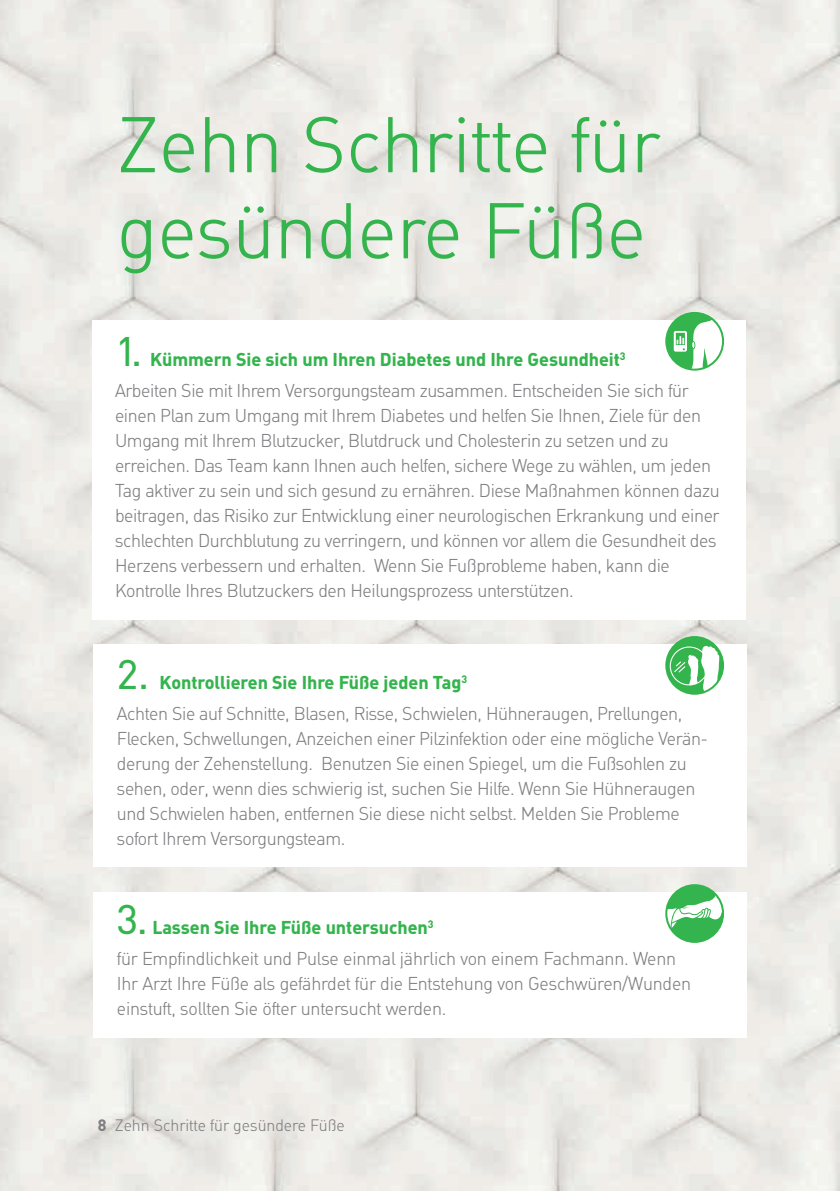
<style>
.page{position:relative;width:840px;height:1191px;background:#fff}
.page>*{position:absolute;margin:0;border:0;box-sizing:border-box;transform-origin:0 0}
.t1{font:300 76px/86px "MHC Din";color:#34b44d}
.t2{font:40px "MHC Din";color:#34b44d}
.t3{font:300 18px/25px "MHC Din";letter-spacing:-.02em;color:#808083}
.t4{font:300 16px "MHC Din";color:#808083}
.s1{font-weight:700;color:#34b44d}
.s2{font-weight:700}
</style>
<div class="page">
<img style="left:0;top:0;width:839px;height:1191px">
<div style="left:94px;top:644px;width:652px;height:222px;background:#fff"></div>
<svg style="left:666px;top:637px;width:56px;height:57px"></svg>
<div style="left:665px;top:636px;width:58px;height:59px;border:2px solid #34b44d;border-radius:50%"></div>
<div style="left:94px;top:892px;width:652px;height:145px;background:#fff"></div>
<svg style="left:666px;top:885px;width:56px;height:57px"></svg>
<div style="left:665px;top:884px;width:58px;height:59px;border:2px solid #34b44d;border-radius:50%"></div>
<div style="left:92px;top:320px;width:653px;height:299px;background:#fff"></div>
<svg style="left:666px;top:313px;width:46px;height:57px"></svg>
<div style="left:665px;top:312px;width:58px;height:59px;border:2px solid #34b44d;border-radius:50%"></div>
<h1 class="t1" style="left:117px;top:103px;width:544px">Zehn Schritte für gesündere Füße</h1>
<h2 class="t2" style="left:115px;top:328px;width:29px">1.</h2>
<p class="t3" style="left:115px;top:344px;width:575px;line-height:30.6px;text-indent:35px"><span class="s1">Kümmern Sie sich um Ihren Diabetes und Ihre Gesundheit</span><sup>3<br></sup>Arbeiten Sie mit Ihrem Versorgungsteam zusammen. Entscheiden Sie sich für</p>
<p class="t3" style="left:115px;top:403px;width:606px">einen Plan zum Umgang mit Ihrem Diabetes und helfen Sie Ihnen, Ziele für den Umgang mit Ihrem Blutzucker, Blutdruck und Cholesterin zu setzen und zu erreichen. Das Team kann Ihnen auch helfen, sichere Wege zu wählen, um jeden Tag aktiver zu sein und sich gesund zu ernähren. Diese Maßnahmen können dazu beitragen, das Risiko zur Entwicklung einer neurologischen Erkrankung und einer schlechten Durchblutung zu verringern, und können vor allem die Gesundheit des Herzens verbessern und erhalten. Wenn Sie Fußprobleme haben, kann die Kontrolle Ihres Blutzuckers den Heilungsprozess unterstützen.</p>
<h2 class="t2" style="left:117px;top:651px;width:34px">2.</h2>
<p class="t3" style="left:117px;top:668px;width:566px;line-height:30.6px;text-indent:42px"><span class="s1">Kontrollieren Sie Ihre Füße jeden Tag</span><sup>3<br></sup>Achten Sie auf Schnitte, Blasen, Risse, Schwielen, Hühneraugen, Prellungen,</p>
<p class="t3" style="left:117px;top:726px;width:592px">Flecken, Schwellungen, Anzeichen einer Pilzinfektion oder eine mögliche Verän&shy;derung der Zehenstellung. Benutzen Sie einen Spiegel, um die Fußsohlen zu sehen, oder, wenn dies schwierig ist, suchen Sie Hilfe. Wenn Sie Hühneraugen und Schwielen haben, entfernen Sie diese nicht selbst. Melden Sie Probleme sofort Ihrem Versorgungsteam.</p>
<h2 class="t2" style="left:117px;top:896px;width:32px">3.</h2>
<p class="t3" style="left:117px;top:913px;width:560px;line-height:30.6px;text-indent:36px"><span class="s1">Lassen Sie Ihre Füße untersuchen</span><sup>3<br></sup>für Empfindlichkeit und Pulse einmal jährlich von einem Fachmann. Wenn</p>
<p class="t3" style="left:117px;top:971px;width:575px">Ihr Arzt Ihre Füße als gefährdet für die Entstehung von Geschwüren/Wunden einstuft, sollten Sie öfter untersucht werden.</p>
<p class="t4" style="left:98px;top:1116px;width:248px"><span class="s2">8</span> Zehn Schritte für gesündere Füße</p>
</div>
